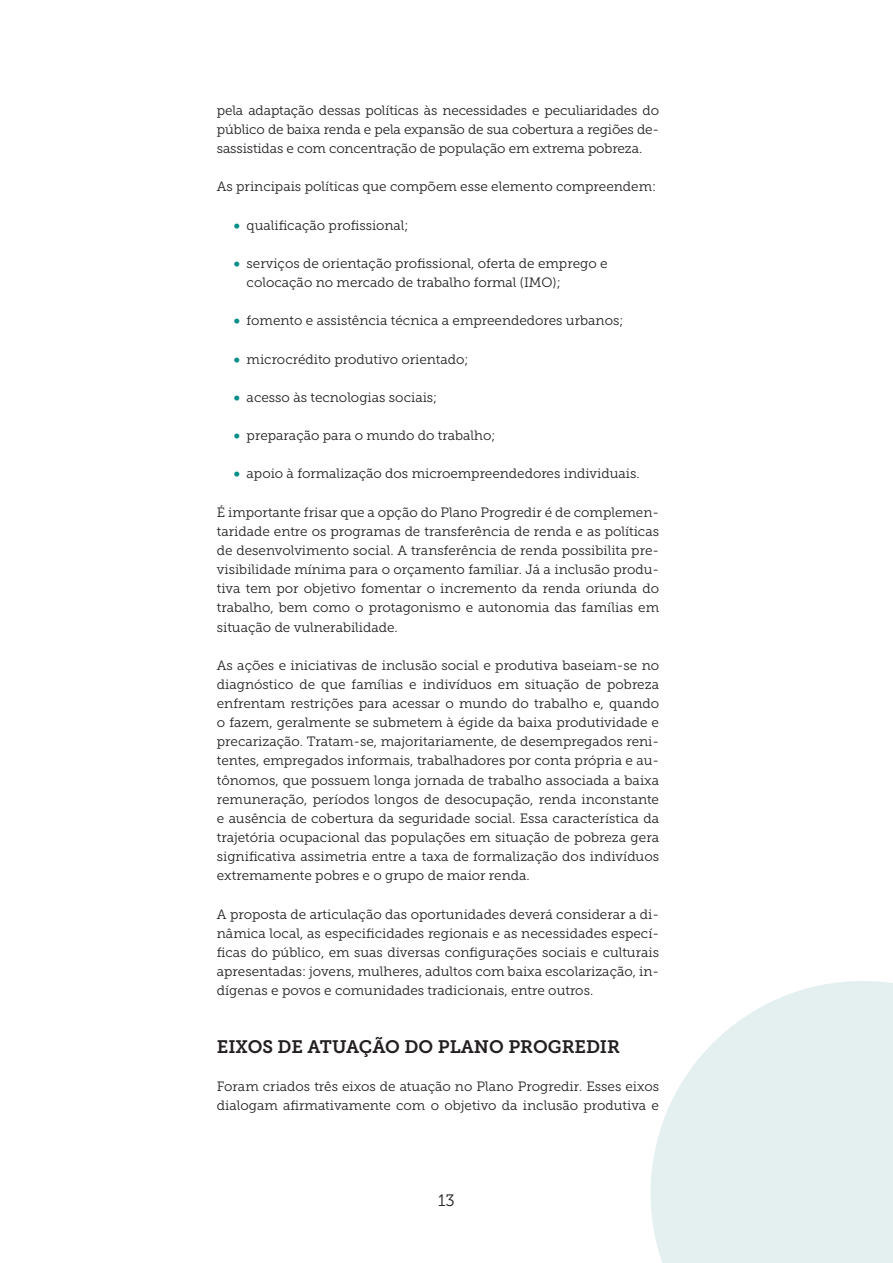
<style>
.page{position:relative;width:893px;height:1263px;background:#fff}
.page>*{position:absolute;margin:0;border:0;box-sizing:border-box;transform-origin:0 0}
.Título{font:18px "Museo Slab 700";color:#231f20}
.t1{font:16.5px "Museo Slab 300";color:#231f20}
.Miolo{font:13.5px/19.2px "Museo Slab 300";color:#231f20;text-align:justify}
.s1{font-family:"Museo Slab 900";color:#068d88}
</style>
<div class="page">
<svg style="left:651px;top:981px;width:242px;height:282px;fill:#e4efef"></svg>
<p class="Miolo" style="left:217px;top:101px;width:444px">pela adaptação dessas políticas às necessidades e peculiaridades do público de baixa renda e pela expansão de sua cobertura a regiões de&shy;sassistidas e com concentração de população em extrema pobreza.</p>
<p class="Miolo" style="left:217px;top:177px;width:441px">As principais políticas que compõem esse elemento compreendem:</p>
<p class="Miolo" style="left:234px;top:215px;width:176px"><span class="s1">•</span> qualificação profissional;</p>
<p class="Miolo" style="left:247px;top:254px;width:362px;text-indent:-13px"><span class="s1">•</span> serviços de orientação profissional, oferta de emprego e colocação no mercado de trabalho formal (IMO);</p>
<p class="Miolo" style="left:234px;top:311px;width:391px"><span class="s1">•</span> fomento e assistência técnica a empreendedores urbanos;</p>
<p class="Miolo" style="left:234px;top:349px;width:236px"><span class="s1">•</span> microcrédito produtivo orientado;</p>
<p class="Miolo" style="left:234px;top:388px;width:205px"><span class="s1">•</span> acesso às tecnologias sociais;</p>
<p class="Miolo" style="left:234px;top:426px;width:263px"><span class="s1">•</span> preparação para o mundo do trabalho;</p>
<p class="Miolo" style="left:234px;top:464px;width:407px"><span class="s1">•</span> apoio à formalização dos microempreendedores individuais.</p>
<p class="Miolo" style="left:217px;top:502px;width:444px">É importante frisar que a opção do Plano Progredir é de complemen&shy;taridade entre os programas de transferência de renda e as políticas de desenvolvimento social. A transferência de renda possibilita pre&shy;visibilidade mínima para o orçamento familiar. Já a inclusão produ&shy;tiva tem por objetivo fomentar o incremento da renda oriunda do trabalho, bem como o protagonismo e autonomia das famílias em situação de vulnerabilidade.</p>
<p class="Miolo" style="left:217px;top:656px;width:444px">As ações e iniciativas de inclusão social e produtiva baseiam-se no diagnóstico de que famílias e indivíduos em situação de pobreza enfrentam restrições para acessar o mundo do trabalho e, quando o fazem, geralmente se submetem à égide da baixa produtividade e precarização. Tratam-se, majoritariamente, de desempregados reni&shy;tentes, empregados informais, trabalhadores por conta própria e au&shy;tônomos, que possuem longa jornada de trabalho associada a baixa remuneração, períodos longos de desocupação, renda inconstante e ausência de cobertura da seguridade social. Essa característica da trajetória ocupacional das populações em situação de pobreza gera significativa assimetria entre a taxa de formalização dos indivíduos extremamente pobres e o grupo de maior renda.</p>
<p class="Miolo" style="left:217px;top:904px;width:444px">A proposta de articulação das oportunidades deverá considerar a di&shy;nâmica local, as especificidades regionais e as necessidades especí&shy;ficas do público, em suas diversas configurações sociais e culturais apresentadas: jovens, mulheres, adultos com baixa escolarização, in&shy;dígenas e povos e comunidades tradicionais, entre outros.</p>
<p class="Título" style="left:217px;top:1036px;width:405px">EIXOS DE ATUAÇÃO DO PLANO PROGREDIR</p>
<p class="Miolo" style="left:217px;top:1076px;width:444px">Foram criados três eixos de atuação no Plano Progredir. Esses eixos dialogam afirmativamente com o objetivo da inclusão produtiva e</p>
<p class="t1" style="left:438px;top:1191px;width:18px">13</p>
</div>
